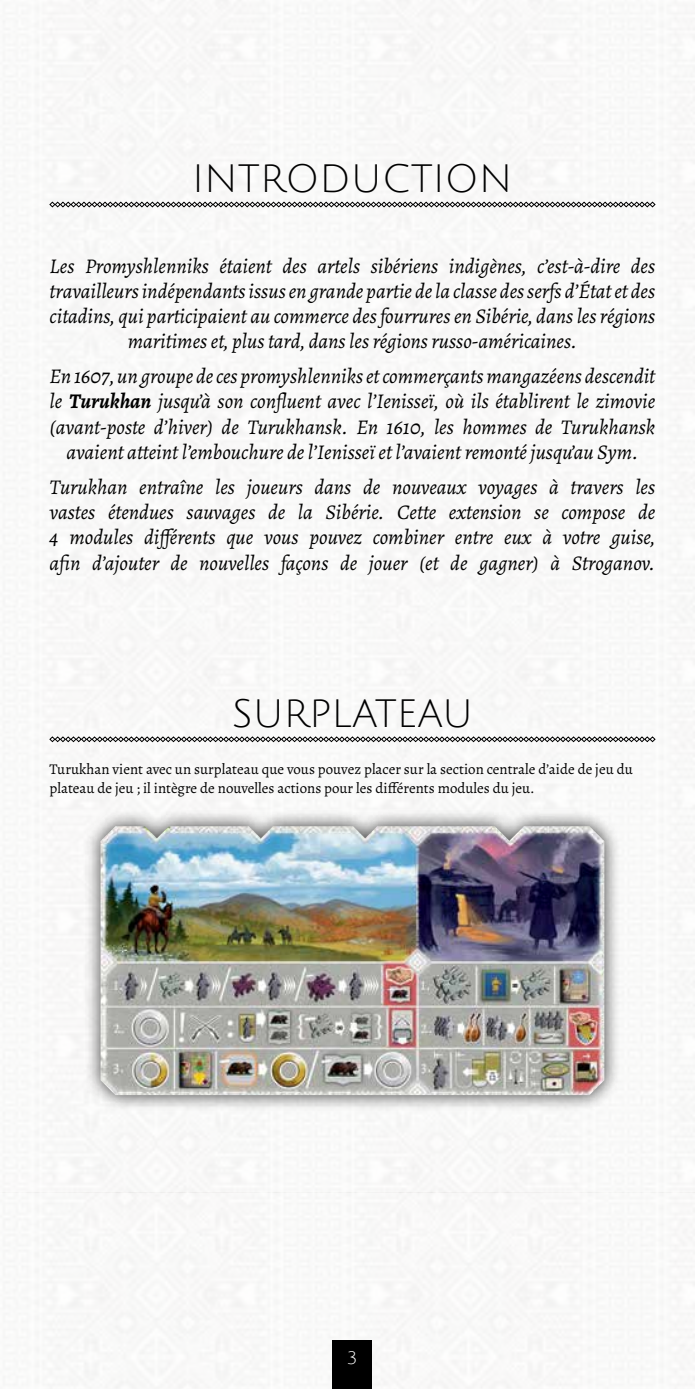
<style>
.page{position:relative;width:695px;height:1389px;background:#fff}
.page>*{position:absolute;margin:0;border:0;box-sizing:border-box;transform-origin:0 0}
.t1{font:38.5px "Julius Sans One";color:#000}
.t2{font:italic 21px/25.2px "Alegreya";color:#000;text-align:center}
.t3{font:17.5px "Julius Sans One";color:#fff}
.t4{font:14.88px/19.2px "Alegreya";color:#000}
.s1{font-weight:700}
</style>
<div class="page">
<img style="left:2px;top:0;width:692px;height:1389px">
<div style="left:332px;top:1340px;width:40px;height:49px;background:#000"></div>
<svg style="left:49px;top:736px;width:606px;height:6px"></svg>
<svg style="left:49px;top:202px;width:606px;height:5px"></svg>
<div style="left:84px;top:810px;width:536px;height:302px;background:#000;opacity:.75"></div>
<img style="left:100px;top:826px;width:504px;height:269px">
<h1 class="t1" style="left:192px;top:159px;width:322px">INTRODUCTION</h1>
<p class="t2" style="left:50px;top:252px;width:607px">Les Promyshlenniks étaient des artels sibériens indigènes, c’est-à-dire des travailleurs indépendants issus en grande partie de la classe des serfs d’État et des citadins, qui participaient au commerce des fourrures en Sibérie, dans les régions maritimes et, plus tard, dans les régions russo-américaines.</p>
<p class="t2" style="left:50px;top:363px;width:607px">En 1607, un groupe de ces promyshlenniks et commerçants mangazéens descendit le <span class="s1">Turukhan</span> jusqu’à son confluent avec l’Ienisseï, où ils établirent le zimovie (avant-poste d’hiver) de Turukhansk. En 1610, les hommes de Turukhansk avaient atteint l’embouchure de l’Ienisseï et l’avaient remonté jusqu’au Sym.</p>
<p class="t2" style="left:50px;top:474px;width:607px;text-align:justify">Turukhan entraîne les joueurs dans de nouveaux voyages à travers les vastes étendues sauvages de la Sibérie. Cette extension se compose de 4 modules différents que vous pouvez combiner entre eux à votre guise, afin d’ajouter de nouvelles façons de jouer (et de gagner) à Stroganov.</p>
<h1 class="t1" style="left:232px;top:694px;width:243px">SURPLATEAU</h1>
<p class="t4" style="left:50px;top:759px;width:584px">Turukhan vient avec un surplateau que vous pouvez placer sur la section centrale d’aide de jeu du plateau de jeu ; il intègre de nouvelles actions pour les différents modules du jeu.</p>
<p class="t3" style="left:347px;top:1349px;width:12px">3</p>
</div>
